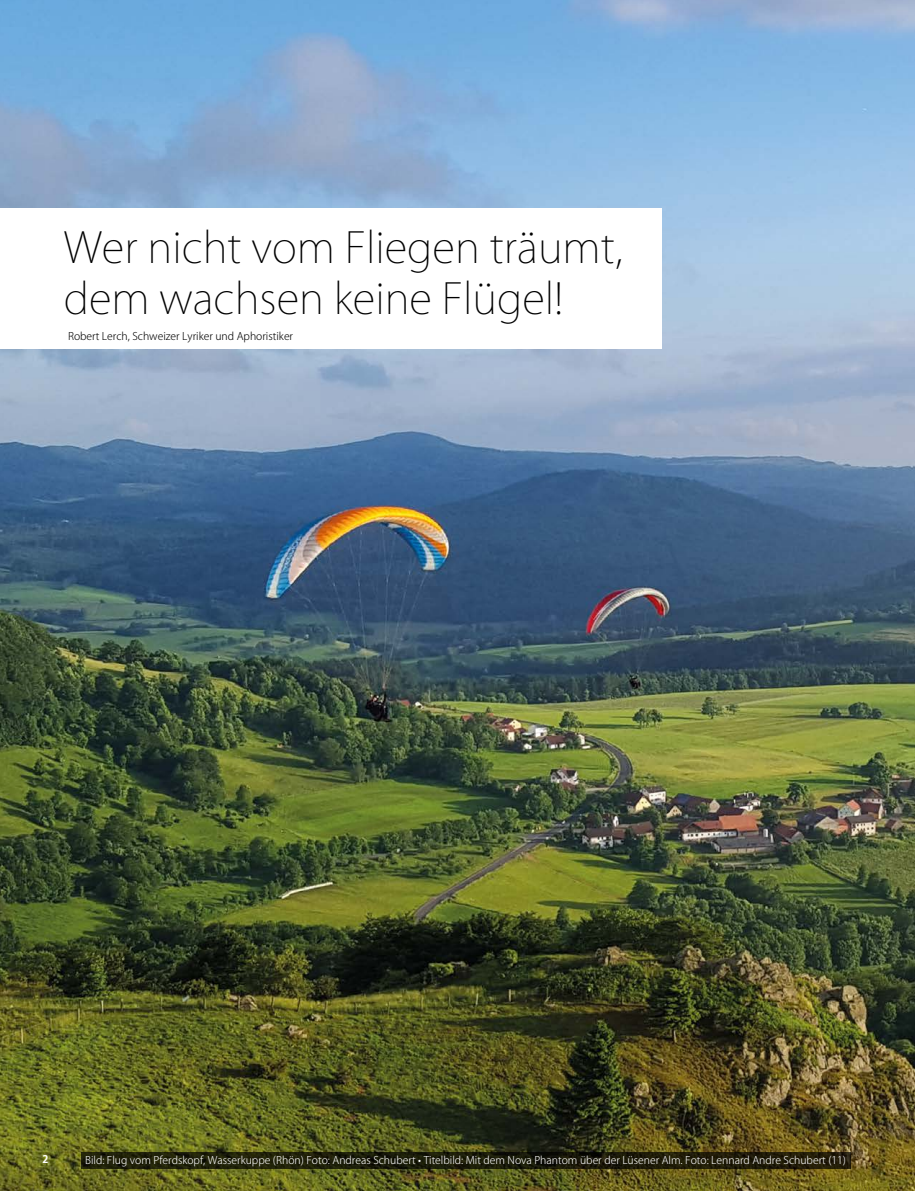
<style>
.page{position:relative;width:915px;height:1191px;background:#fff}
.page>*{position:absolute;margin:0;border:0;box-sizing:border-box;transform-origin:0 0}
.t1{font:200 42px/50.4px "Koz Go Pro";color:#000}
.t2{font:300 10.5px "Koz Go Pro";color:#fff}
.t3{font:300 10.5px "Koz Go Pro";color:#000}
.t4{font:700 10.5px "Koz Go Pro";color:#fff}
</style>
<div class="page">
<img style="left:0;top:0;width:914px;height:1191px">
<svg style="left:81px;top:1151px;width:769px;height:17px;background:#201f0a"></svg>
<div style="left:0;top:208px;width:660px;height:140px;background:#fff"></div>
<h1 class="t1" style="left:64px;top:222px;width:560px">Wer nicht vom Fliegen träumt, dem wachsen keine Flügel!</h1>
<p class="t3" style="left:68px;top:329px;width:226px">Robert Lerch, Schweizer Lyriker und Aphoristiker</p>
<p class="t4" style="left:43px;top:1152px;width:8px">2</p>
<p class="t2" style="left:85px;top:1153px;width:762px">Bild: Flug vom Pferdskopf, Wasserkuppe (Rhön) Foto: Andreas Schubert • Titelbild: Mit dem Nova Phantom über der Lüsener Alm. Foto: Lennard Andre Schubert (11)</p>
</div>
